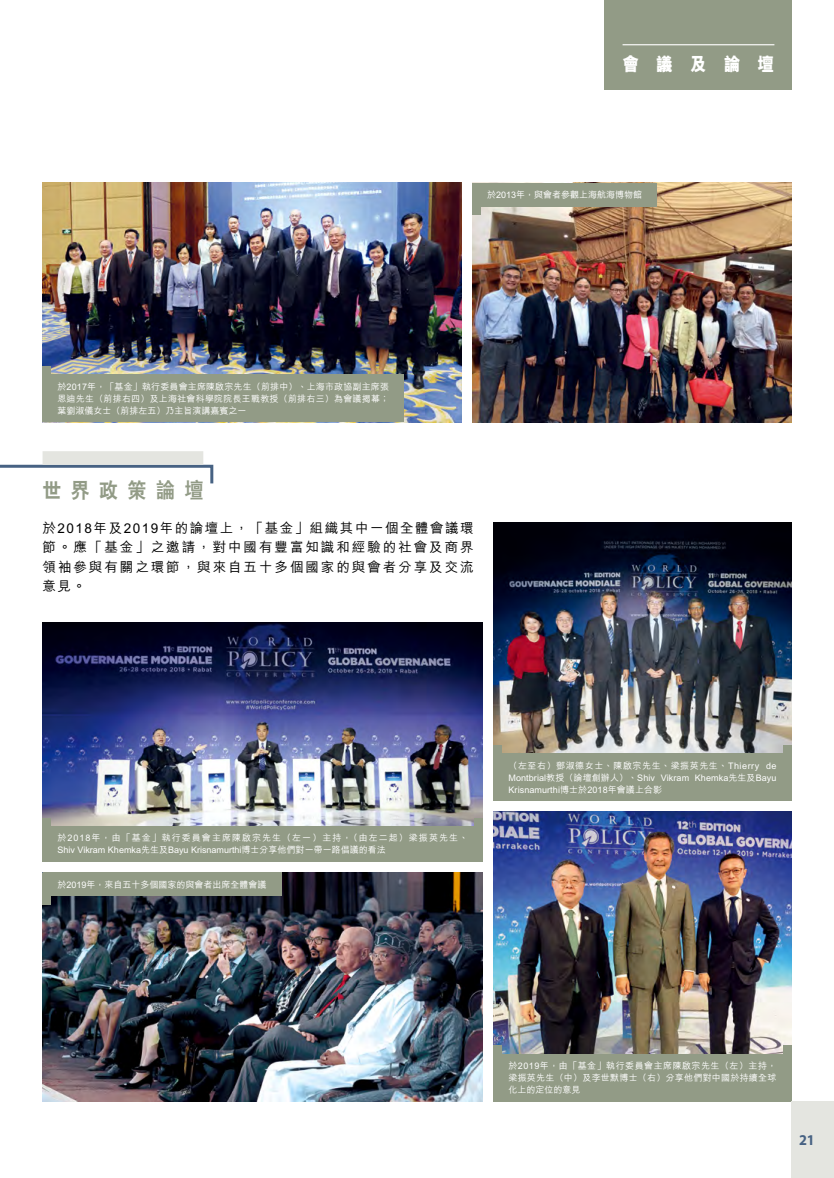
<style>
.page{position:relative;width:834px;height:1178px;background:#fff}
.page>*{position:absolute;margin:0;border:0;box-sizing:border-box;transform-origin:0 0}
.Sub-head-chi-LH{font:800 21px "C Hei 2 HK";letter-spacing:.5em;color:#929b86;scale:.9 1}
.t1{font:800 18.75px "M Hei HK";letter-spacing:1em;color:#fff;scale:.9 1}
.t2{font:700 15px "Myriad Pro";color:#476283;scale:.95 1}
.content-chi{font:500 13.5px/19.5px "M Hei HK";letter-spacing:.145em;color:#000;text-align:justify}
.caption-chi{font:500 9px/12px "M Hei HK";letter-spacing:.01em;color:#fff;text-align:justify}
</style>
<div class="page">
<img style="left:493px;top:523px;width:298px;height:230px">
<img style="left:43px;top:622px;width:440px;height:204px">
<img style="left:43px;top:872px;width:440px;height:229px">
<img style="left:472px;top:183px;width:319px;height:239px">
<img style="left:43px;top:183px;width:418px;height:239px">
<img style="left:493px;top:812px;width:298px;height:241px">
<svg style="left:0;top:463px;width:214px;height:21px"></svg>
<div style="left:43px;top:451px;width:160px;height:14px;background:#e4e5e0"></div>
<div style="left:472px;top:183px;width:185px;height:23px;background:#929b86"></div>
<div style="left:472px;top:183px;width:8px;height:32px;background:#929b86"></div>
<div style="left:493px;top:753px;width:298px;height:48px;background:#929b86"></div>
<div style="left:493px;top:745px;width:9px;height:56px;background:#929b86"></div>
<div style="left:782px;top:745px;width:9px;height:56px;background:#929b86"></div>
<div style="left:493px;top:1053px;width:298px;height:48px;background:#929b86"></div>
<div style="left:493px;top:1045px;width:9px;height:56px;background:#929b86"></div>
<div style="left:782px;top:1045px;width:9px;height:56px;background:#929b86"></div>
<div style="left:43px;top:872px;width:238px;height:24px;background:#929b86"></div>
<div style="left:43px;top:872px;width:8px;height:32px;background:#929b86"></div>
<div style="left:43px;top:826px;width:440px;height:36px;background:#929b86"></div>
<div style="left:43px;top:818px;width:8px;height:44px;background:#929b86"></div>
<div style="left:474px;top:818px;width:9px;height:44px;background:#929b86"></div>
<div style="left:43px;top:375px;width:361px;height:47px;background:#929b86"></div>
<div style="left:43px;top:366px;width:8px;height:56px;background:#929b86"></div>
<div style="left:604px;top:0;width:188px;height:89px;background:#929b86"></div>
<hr style="left:622px;top:44px;width:152px;height:1px;background:#fff">
<div style="left:791px;top:1101px;width:42px;height:77px;background:#e4e5e0"></div>
<h2 class="t1" style="left:622px;top:51px;width:170px">會議及論壇</h2>
<p class="caption-chi" style="left:487px;top:188px;width:157px">於2013年，與會者參觀上海航海博物館</p>
<p class="caption-chi" style="left:57px;top:380px;width:333px">於2017年，「基金」執行委員會主席陳啟宗先生（前排中）、上海市政協副主席張恩迪先生（前排右四）及上海社會科學院院長王戰教授（前排右三）為會議揭幕；葉劉淑儀女士（前排左五）乃主旨演講嘉賓之一</p>
<p class="Sub-head-chi-LH" style="left:43px;top:476px;width:180px">世界政策論壇</p>
<p class="content-chi" style="left:43px;top:517px;width:432px">於2018年及2019年的論壇上，「基金」組織其中一個全體會議環節。應「基金」之邀請，對中國有豐富知識和經驗的社會及商界領袖參與有關之環節，與來自五十多個國家的與會者分享及交流意見。</p>
<p class="caption-chi" style="left:57px;top:831px;width:412px">於2018年，由「基金」執行委員會主席陳啟宗先生（左一）主持，（由左二起）梁振英先生、<br>Shiv Vikram Khemka先生及Bayu Krisnamurthi博士分享他們對一帶一路倡議的看法</p>
<p class="caption-chi" style="left:57px;top:877px;width:211px">於2019年，來自五十多個國家的與會者出席全體會議</p>
<p class="caption-chi" style="left:508px;top:758px;width:269px">（左至右）鄧淑德女士、陳啟宗先生、梁振英先生、Thierry de Montbrial教授（論壇創辦人）、Shiv Vikram Khemka先生及Bayu Krisnamurthi博士於2018年會議上合影</p>
<p class="caption-chi" style="left:508px;top:1058px;width:269px">於2019年，由「基金」執行委員會主席陳啟宗先生（左）主持，梁振英先生（中）及李世默博士（右）分享他們對中國於持續全球化上的定位的意見</p>
<h3 class="t2" style="left:799px;top:1132px;width:18px">21</h3>
</div>
